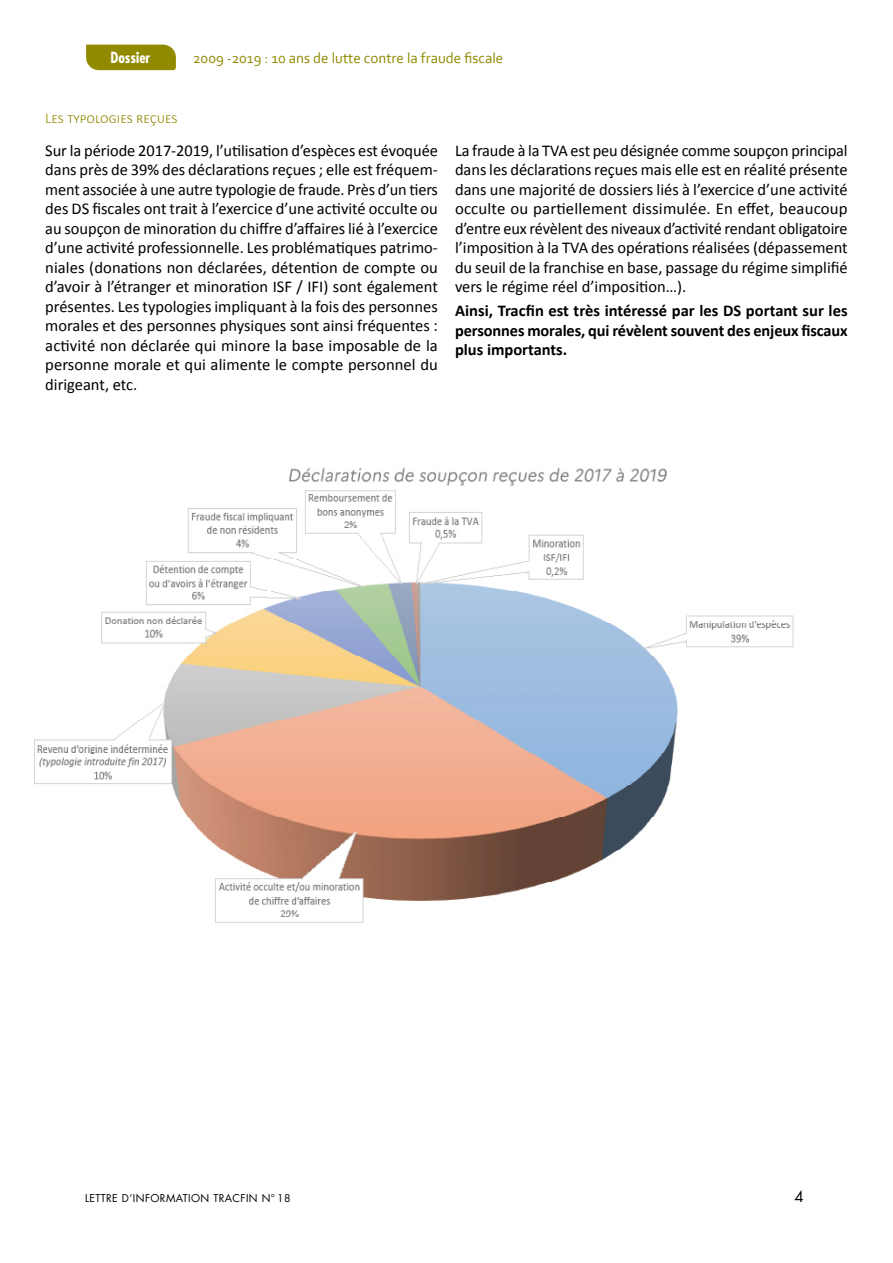
<style>
.page{position:relative;width:893px;height:1263px;background:#fff}
.page>*{position:absolute;margin:0;border:0;box-sizing:border-box;transform-origin:0 0}
.t1{font:16.5px/19.5px "Calibri";color:#000;text-align:justify}
.t2{font:700 16.5px/19.5px "Calibri";letter-spacing:-.005em;color:#000;text-align:justify}
.t3{font:15px "Corbel";color:#908a00}
.t4{font:300 15px "Calibri";color:#908a00}
.t5{font:700 condensed 15px "Futura LT";color:#fff}
.t6{font:15px "Futura LT";color:#000}
.t7{font:10.5px "Futura LT";letter-spacing:.04em;color:#000}
</style>
<div class="page">
<div style="left:86px;top:45px;width:90px;height:25px;background:#908a00"></div>
<img style="left:34px;top:467px;width:760px;height:456px">
<p class="t5" style="left:110px;top:48px;width:41px">Dossier</p>
<p class="t3" style="left:193px;top:48px;width:312px">2009 -2019 : 10 ans de lutte contre la fraude fiscale</p>
<p class="t4" style="left:45px;top:109px;width:134px">Les typologies reçues</p>
<p class="t1" style="left:45px;top:140px;width:394px">Sur la période 2017-2019, l’utilisation d’espèces est évoquée dans près de 39% des déclarations reçues ; elle est fréquem&shy;ment associée à une autre typologie de fraude. Près d’un tiers des DS fiscales ont trait à l’exercice d’une activité occulte ou au soupçon de minoration du chiffre d’affaires lié à l’exercice d’une activité professionnelle. Les problématiques patrimo&shy;niales (donations non déclarées, détention de compte ou d’avoir à l’étranger et minoration ISF / IFI) sont également présentes. Les typologies impliquant à la fois des personnes morales et des personnes physiques sont ainsi fréquentes : activité non déclarée qui minore la base imposable de la personne morale et qui alimente le compte personnel du dirigeant, etc.</p>
<p class="t1" style="left:455px;top:140px;width:394px">La fraude à la TVA est peu désignée comme soupçon principal dans les déclarations reçues mais elle est en réalité présente dans une majorité de dossiers liés à l’exercice d’une activité occulte ou partiellement dissimulée. En effet, beaucoup d’entre eux révèlent des niveaux d’activité rendant obligatoire l’imposition à la TVA des opérations réalisées (dépassement du seuil de la franchise en base, passage du régime simplifié vers le régime réel d’imposition…).</p>
<p class="t2" style="left:455px;top:300px;width:394px">Ainsi, Tracfin est très intéressé par les DS portant sur les personnes morales, qui révèlent souvent des enjeux fiscaux plus importants.</p>
<p class="t7" style="left:85px;top:1191px;width:207px">LETTRE D’INFORMATION TRACFIN N° 18</p>
<p class="t6" style="left:794px;top:1187px;width:11px">4</p>
</div>
